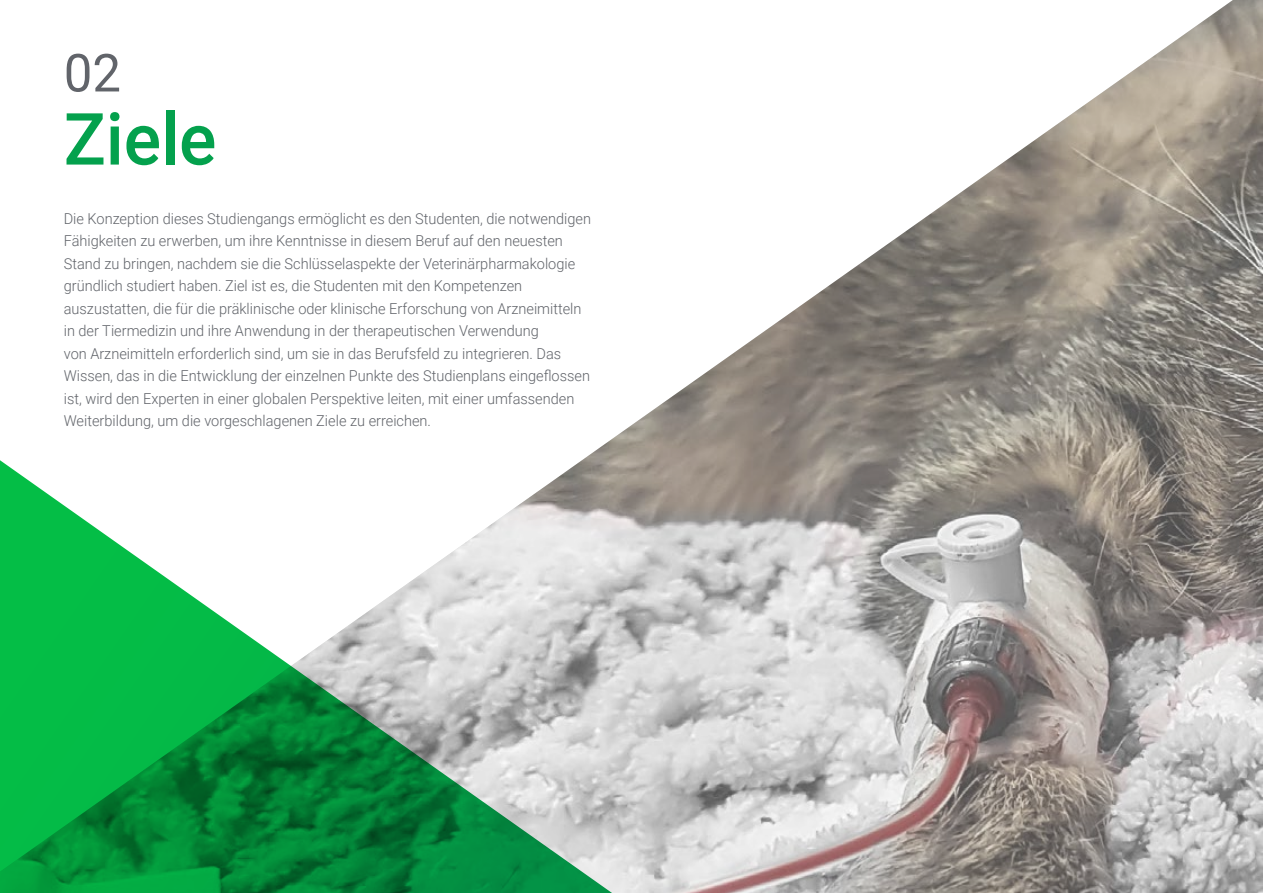
<style>
.page{position:relative;width:1263px;height:893px;background:#fff}
.page>*{position:absolute;margin:0;border:0;box-sizing:border-box;transform-origin:0 0}
.t1{font:500 72px "Roboto";color:#04a14d}
.t2{font:52.5px "Roboto";color:#61646a}
.t3{font:300 15px/22.5px "Roboto";color:#61646a}
</style>
<div class="page">
<img style="left:602px;top:0;width:661px;height:893px">
<svg style="left:0;top:446px;width:642px;height:447px"></svg>
<h2 class="t2" style="left:64px;top:36px;width:59px">02</h2>
<h1 class="t1" style="left:64px;top:89px;width:154px">Ziele</h1>
<p class="t3" style="left:64px;top:207px;width:529px">Die Konzeption dieses Studiengangs ermöglicht es den Studenten, die notwendigen Fähigkeiten zu erwerben, um ihre Kenntnisse in diesem Beruf auf den neuesten Stand zu bringen, nachdem sie die Schlüsselaspekte der Veterinärpharmakologie gründlich studiert haben. Ziel ist es, die Studenten mit den Kompetenzen auszustatten, die für die präklinische oder klinische Erforschung von Arzneimitteln in der Tiermedizin und ihre Anwendung in der therapeutischen Verwendung<br>von Arzneimitteln erforderlich sind, um sie in das Berufsfeld zu integrieren. Das Wissen, das in die Entwicklung der einzelnen Punkte des Studienplans eingeflossen ist, wird den Experten in einer globalen Perspektive leiten, mit einer umfassenden Weiterbildung, um die vorgeschlagenen Ziele zu erreichen.</p>
</div>
